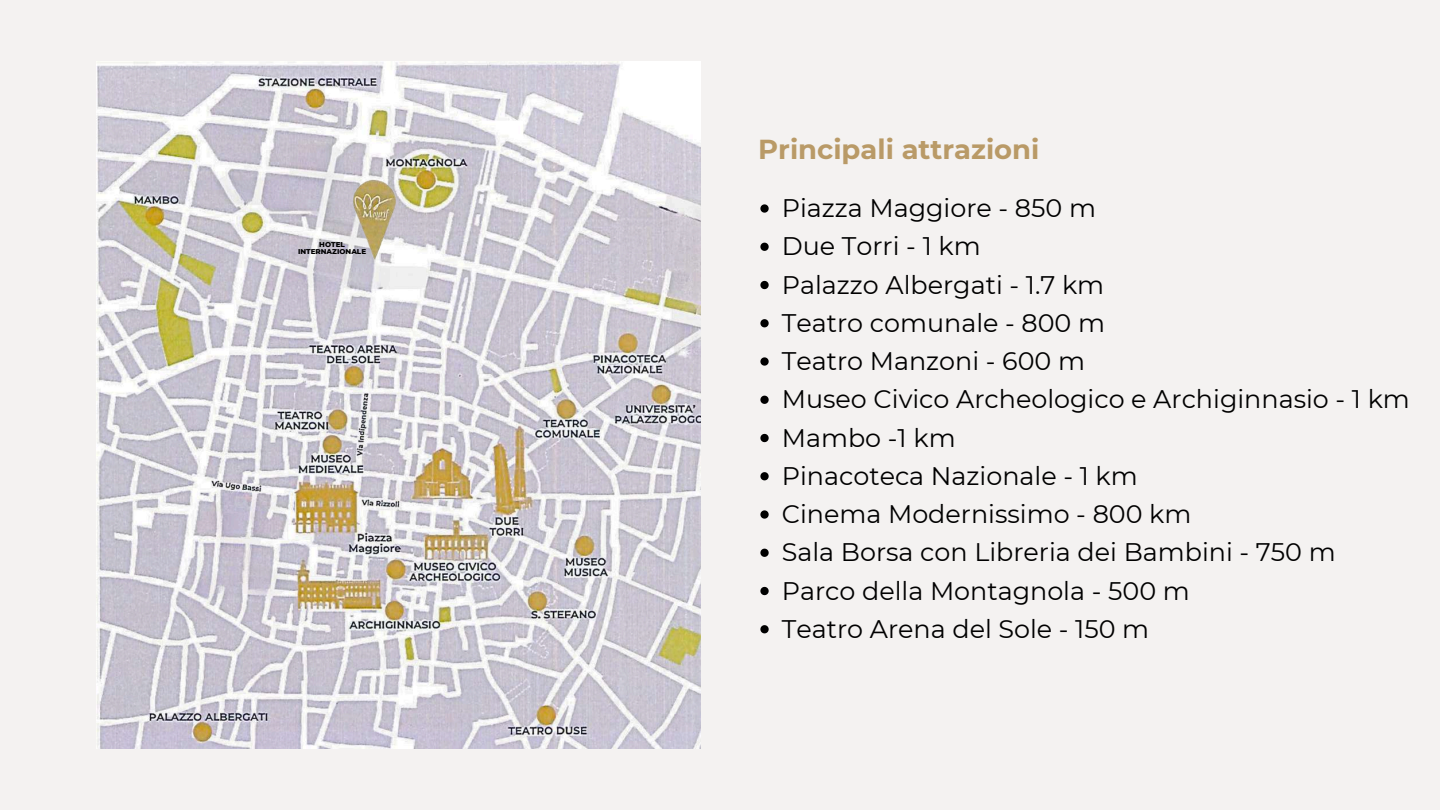
<style>
.page{position:relative;width:1440px;height:810px;background:#f4f2f1}
.page>*{position:absolute;margin:0;border:0;box-sizing:border-box;transform-origin:0 0}
.t1{font:700 27.4px "Montserrat";color:#b99a67}
.t2{font:25.4px/38.2px "Montserrat";color:#000}
.t3{font:800 7.2px/6.6px "Montserrat";color:#000;text-align:center}
</style>
<div class="page">
<img style="left:97px;top:62px;width:603px;height:686px">
<img style="left:350px;top:177px;width:48px;height:85px">
<svg style="left:760px;top:204px;width:9px;height:9px"></svg>
<svg style="left:760px;top:243px;width:9px;height:8px"></svg>
<svg style="left:760px;top:281px;width:9px;height:8px"></svg>
<svg style="left:760px;top:319px;width:9px;height:8px"></svg>
<svg style="left:760px;top:357px;width:9px;height:9px"></svg>
<svg style="left:760px;top:396px;width:9px;height:8px"></svg>
<svg style="left:760px;top:434px;width:9px;height:8px"></svg>
<svg style="left:760px;top:472px;width:9px;height:8px"></svg>
<svg style="left:760px;top:510px;width:9px;height:9px"></svg>
<svg style="left:760px;top:549px;width:9px;height:8px"></svg>
<svg style="left:760px;top:587px;width:9px;height:8px"></svg>
<svg style="left:760px;top:625px;width:9px;height:8px"></svg>
<p class="t3" style="left:298px;top:242px;width:70px">HOTEL<br>INTERNAZIONALE</p>
<p class="t1" style="left:758px;top:132px;width:283px">Principali attrazioni</p>
<p class="t2" style="left:782px;top:189px;width:630px">Piazza Maggiore - 850 m<br>Due Torri - 1 km<br>Palazzo Albergati - 1.7 km<br>Teatro comunale - 800 m<br>Teatro Manzoni - 600 m<br>Museo Civico Archeologico e Archiginnasio - 1 km<br>Mambo -1 km<br>Pinacoteca Nazionale - 1 km<br>Cinema Modernissimo - 800 km<br>Sala Borsa con Libreria dei Bambini - 750 m<br>Parco della Montagnola - 500 m<br>Teatro Arena del Sole - 150 m</p>
</div>
